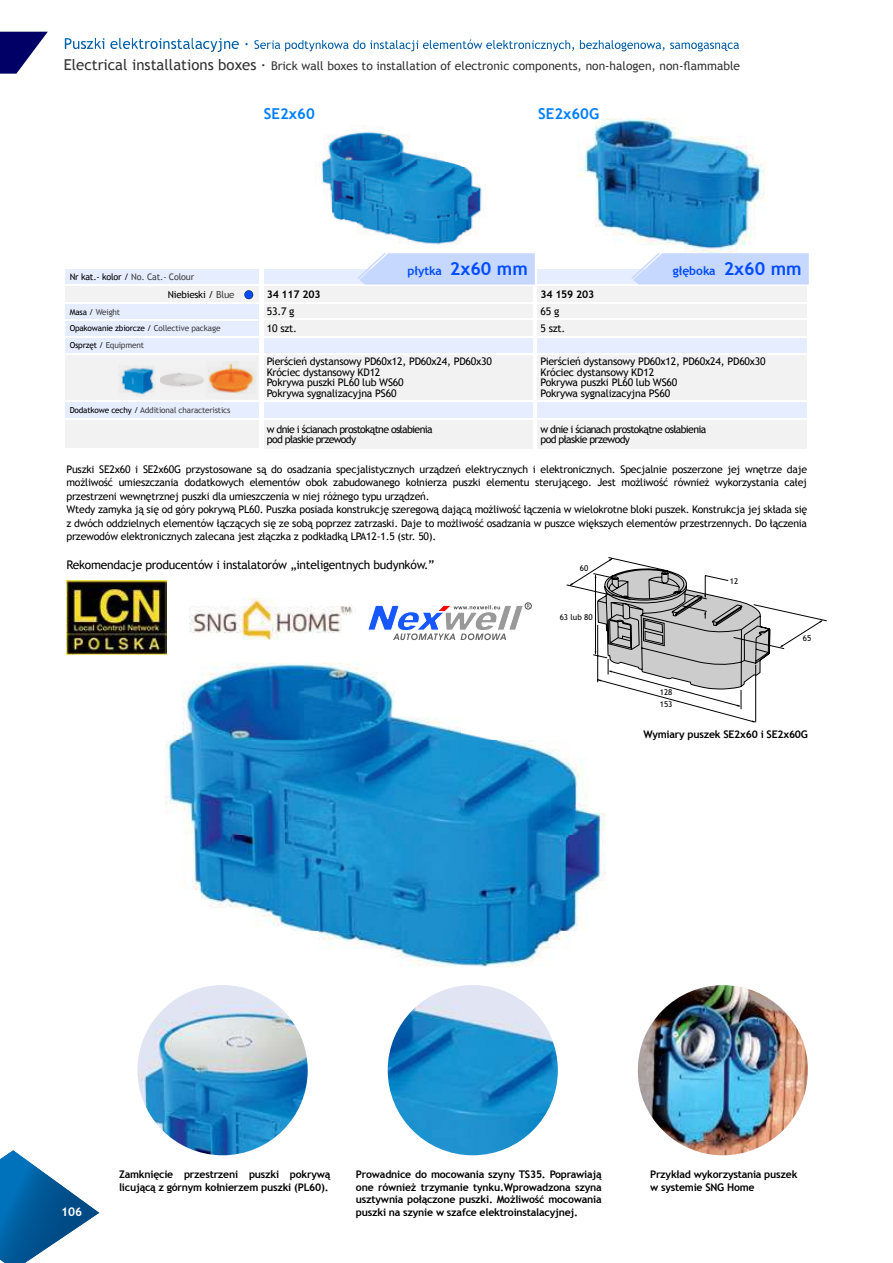
<style>
.page{position:relative;width:893px;height:1263px;background:#fff}
.page>*{position:absolute;margin:0;border:0;box-sizing:border-box;transform-origin:0 0}
.t1{font:700 15px "Trebuchet MS";color:#007fff}
.t2{font:12px "Trebuchet MS";color:#333}
.t3{font:12px "Trebuchet MS";letter-spacing:-.02em;color:#000}
.t4{font:700 12px "Trebuchet MS";color:#004cff}
.t5{font:700 12px "Trebuchet MS";color:#fff}
.t6{font:10.5px/10.5px "Trebuchet MS";letter-spacing:-.02em;color:#000}
.t7{font:700 10.5px/12.6px "Trebuchet MS";letter-spacing:-.02em;color:#000}
.t8{font:10.5px/10.5px "Trebuchet MS";letter-spacing:-.06em;color:#000}
.t9{font:9.75px "Trebuchet MS";letter-spacing:-.02em;color:#000}
.t10{font:9px "Trebuchet MS";letter-spacing:-.02em;color:#404040}
.t11{font:8.25px/16.8px "Trebuchet MS";letter-spacing:-.02em;color:#000}
.t12{font:8.25px "Trebuchet MS";letter-spacing:-.02em;color:#404040}
.t13{font:8.1px/11.6px "Trebuchet MS";color:#000}
.s1{font-size:15px}
.s2{color:#000}
.s3{color:#404040}
.s4{font-size:18px}
</style>
<div class="page">
<svg style="left:0;top:32px;width:48px;height:42px"></svg>
<svg style="left:65px;top:38px;width:152px;height:14px"></svg>
<img style="left:218px;top:38px;width:4px;height:14px">
<svg style="left:224px;top:41px;width:15px;height:8px"></svg>
<svg style="left:254px;top:39px;width:320px;height:12px"></svg>
<svg style="left:580px;top:40px;width:84px;height:11px"></svg>
<svg style="left:670px;top:42px;width:69px;height:9px"></svg>
<img style="left:316px;top:126px;width:170px;height:119px">
<img style="left:577px;top:119px;width:188px;height:134px">
<img style="left:138px;top:985px;width:170px;height:170px;border-radius:85px">
<img style="left:388px;top:985px;width:170px;height:170px;border-radius:85px">
<img style="left:638px;top:985px;width:170px;height:170px;border-radius:85px">
<img style="left:148px;top:654px;width:458px;height:313px">
<img style="left:66px;top:581px;width:101px;height:73px">
<img style="left:189px;top:599px;width:163px;height:40px">
<div style="left:525px;top:602px;width:7px;height:7px;border:1px solid #4c4c4c;border-radius:50%"></div>
<svg style="left:368px;top:604px;width:162px;height:36px"></svg>
<svg style="left:566px;top:557px;width:261px;height:165px"></svg>
<svg style="left:65px;top:253px;width:744px;height:196px"></svg>
<img style="left:0;top:1150px;width:100px;height:113px">
<p class="t2" style="left:64px;top:59px;width:678px"><span class="s1">Electrical installations boxes ·</span> Brick wall boxes to installation of electronic components, non-halogen, non-flammable</p>
<h1 class="t1" style="left:264px;top:105px;width:52px">SE2x60</h1>
<h1 class="t1" style="left:538px;top:105px;width:62px">SE2x60G</h1>
<p class="t10" style="left:70px;top:271px;width:126px"><span class="s2">Nr kat.- kolor /</span> No. Cat.- Colour</p>
<p class="t9" style="left:168px;top:289px;width:68px">Niebieski / <span class="s3">Blue</span></p>
<p class="t11" style="left:70px;top:304px;width:152px">Masa / <span class="s3">Weight<br></span>Opakowanie zbiorcze / <span class="s3">Collective package<br></span>Osprzęt / <span class="s3">Equipment</span></p>
<p class="t12" style="left:70px;top:405px;width:162px"><span class="s2">Dodatkowe cechy /</span> Additional characteristics</p>
<p class="t4" style="left:407px;top:263px;width:122px">płytka <span class="s4">2x60 mm</span></p>
<p class="t4" style="left:673px;top:263px;width:130px">głęboka <span class="s4">2x60 mm</span></p>
<p class="t7" style="left:267px;top:288px;width:55px">34 117 203</p>
<p class="t7" style="left:540px;top:288px;width:55px">34 159 203</p>
<p class="t6" style="left:267px;top:307px;width:29px">53.7 g</p>
<p class="t6" style="left:540px;top:307px;width:20px">65 g</p>
<p class="t6" style="left:267px;top:324px;width:32px">10 szt.</p>
<p class="t6" style="left:540px;top:324px;width:26px">5 szt.</p>
<p class="t6" style="left:267px;top:356px;width:227px">Pierścień dystansowy PD60x12, PD60x24, PD60x30<br>Króciec dystansowy KD12<br>Pokrywa puszki PL60 lub WS60<br>Pokrywa sygnalizacyjna PS60</p>
<p class="t6" style="left:540px;top:356px;width:227px">Pierścień dystansowy PD60x12, PD60x24, PD60x30<br>Króciec dystansowy KD12<br>Pokrywa puszki PL60 lub WS60<br>Pokrywa sygnalizacyjna PS60</p>
<p class="t8" style="left:267px;top:424px;width:167px">w dnie i ścianach prostokątne osłabienia pod płaskie przewody</p>
<p class="t8" style="left:540px;top:424px;width:167px">w dnie i ścianach prostokątne osłabienia pod płaskie przewody</p>
<p class="t6" style="left:66px;top:462px;width:742px;line-height:13.5px">Puszki SE2x60 i SE2x60G przystosowane są do osadzania specjalistycznych urządzeń elektrycznych i elektronicznych. Specjalnie poszerzone jej wnętrze daje możliwość umieszczania dodatkowych elementów obok zabudowanego kołnierza puszki elementu sterującego. Jest możliwość również wykorzystania całej przestrzeni wewnętrznej puszki dla umieszczenia w niej różnego typu urządzeń.<br>Wtedy zamyka ją się od góry pokrywą PL60. Puszka posiada konstrukcję szeregową dającą możliwość łączenia w wielokrotne bloki puszek. Konstrukcja jej składa się z dwóch oddzielnych elementów łączących się ze sobą poprzez zatrzaski. Daje to możliwość osadzania w puszce większych elementów przestrzennych. Do łączenia przewodów elektronicznych zalecana jest złączka z podkładką LPA12-1.5 (str. 50).</p>
<p class="t3" style="left:66px;top:557px;width:370px">Rekomendacje producentów i instalatorów „inteligentnych budynków.”</p>
<p class="t13" style="left:580px;top:562px;width:10px">60</p>
<p class="t13" style="left:560px;top:611px;width:35px">63 lub 80</p>
<p class="t13" style="left:660px;top:686px;width:14px">128<br>153</p>
<p class="t13" style="left:730px;top:575px;width:10px">12</p>
<p class="t13" style="left:803px;top:632px;width:10px">65</p>
<p class="t7" style="left:643px;top:728px;width:166px">Wymiary puszek SE2x60 i SE2x60G</p>
<p class="t5" style="left:61px;top:1205px;width:23px">106</p>
<p class="t7" style="left:119px;top:1168px;width:213px">Zamknięcie przestrzeni puszki pokrywą licującą z górnym kołnierzem puszki (PL60).</p>
<p class="t7" style="left:356px;top:1168px;width:247px;text-align:justify">Prowadnice do mocowania szyny TS35. Poprawiają one również trzymanie tynku.Wprowadzona szyna usztywnia połączone puszki. Możliwość mocowania puszki na szynie w szafce elektroinstalacyjnej.</p>
<p class="t7" style="left:650px;top:1168px;width:149px">Przykład wykorzystania puszek w systemie SNG Home</p>
</div>
